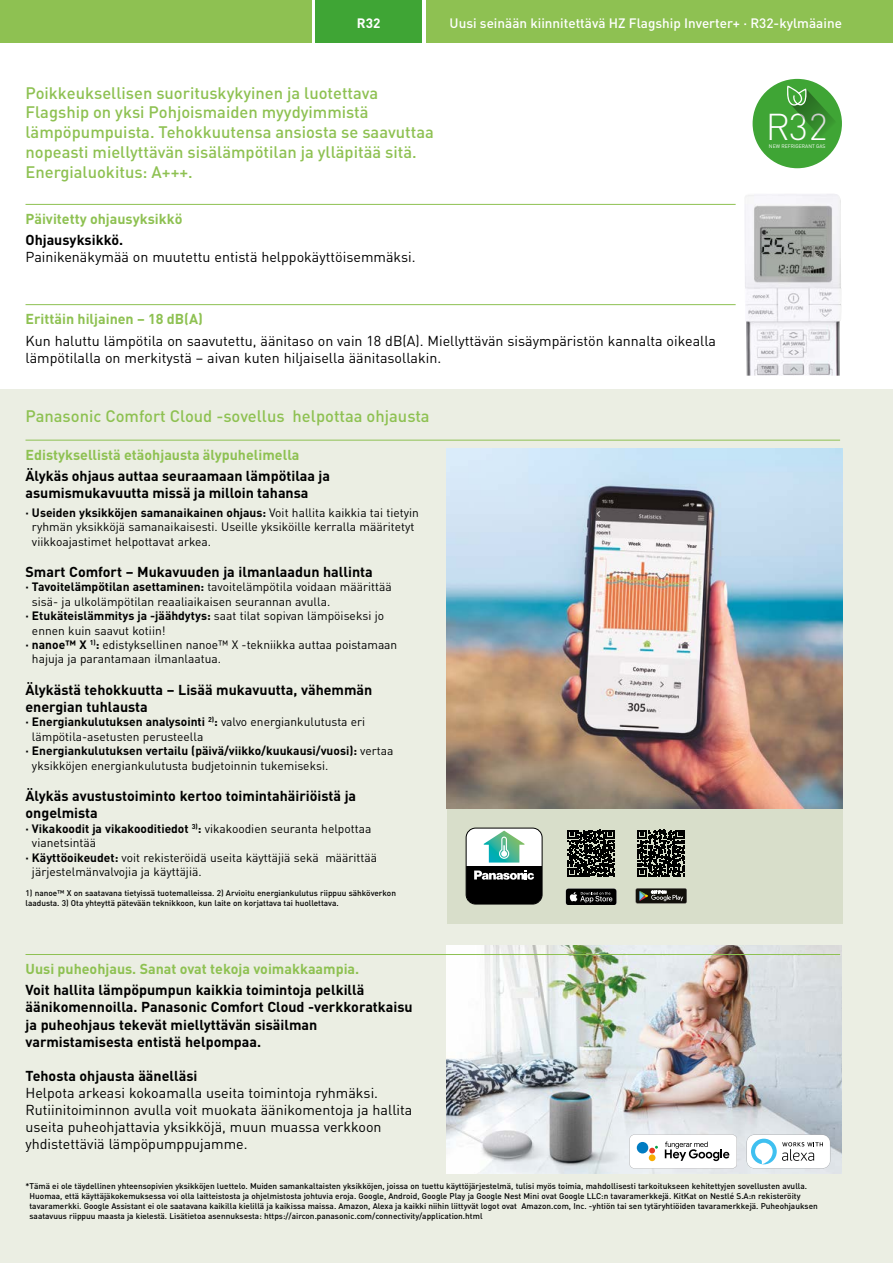
<style>
.page{position:relative;width:893px;height:1263px;background:#fff}
.page>*{position:absolute;margin:0;border:0;box-sizing:border-box;transform-origin:0 0}
.t1{font:300 36.9px "DIN";color:#fff}
.t2{font:500 16.5px/19.8px "DIN";color:#8ec152}
.t3{font:700 14.25px/17.1px "DIN";color:#000}
.t4{font:14.25px/17.1px "DIN";color:#000}
.t5{font:700 14.25px "DIN";color:#8ec152}
.t6{font:500 13.5px "DIN";color:#fff}
.t7{font:700 13.5px "DIN";color:#fff}
.t8{font:12px/14.4px "DIN";color:#000}
.t9{font:700 12px "DIN";color:#000}
.t10{font:500 8.25px/9.9px "DIN";color:#000}
.t11{font:5.1px "DIN";color:#fff}
.s1{font-weight:700}
.s2{font-weight:400}
</style>
<div class="page">
<div style="left:426px;top:0;width:467px;height:43px;background:#8ec152"></div>
<div style="left:0;top:0;width:311px;height:43px;background:#8ec152"></div>
<div style="left:316px;top:0;width:106px;height:43px;background:#3fa535"></div>
<div style="left:753px;top:79px;width:89px;height:89px;background:#3fa535;border-radius:50%"></div>
<svg style="left:787px;top:86px;width:52px;height:49px"></svg>
<div style="left:0;top:389px;width:893px;height:874px;background:#ebeee3"></div>
<img style="left:446px;top:945px;width:396px;height:229px">
<hr style="left:26px;top:440px;width:814px;height:1px;background:#8ec152">
<hr style="left:26px;top:954px;width:814px;height:1px;background:#8ec152">
<img style="left:446px;top:449px;width:396px;height:360px">
<div style="left:447px;top:809px;width:395px;height:114px;background:#d8deca"></div>
<hr style="left:26px;top:304px;width:710px;height:1px;background:#8ec152">
<svg style="left:566px;top:888px;width:51px;height:16px"></svg>
<svg style="left:636px;top:888px;width:51px;height:15px"></svg>
<svg style="left:638px;top:830px;width:47px;height:47px"></svg>
<svg style="left:568px;top:830px;width:47px;height:47px"></svg>
<div style="left:466px;top:828px;width:76px;height:76px;background:#fff;border-radius:10px"></div>
<svg style="left:484px;top:831px;width:41px;height:31px"></svg>
<div style="left:466px;top:866px;width:76px;height:38px;background:#000"></div>
<svg style="left:474px;top:870px;width:60px;height:10px"></svg>
<div style="left:466px;top:828px;width:76px;height:76px;border:1px solid #000;border-radius:10px"></div>
<hr style="left:26px;top:204px;width:710px;height:1px;background:#8ec152">
<img style="left:745px;top:194px;width:96px;height:182px">
<svg style="left:746px;top:1134px;width:84px;height:34px"></svg>
<svg style="left:630px;top:1134px;width:107px;height:34px"></svg>
<div style="left:649px;top:1154px;width:6px;height:7px;background:#f8ac00;border-radius:50%"></div>
<div style="left:637px;top:1142px;width:11px;height:11px;background:#007cc2;border-radius:50%"></div>
<h3 class="t7" style="left:357px;top:15px;width:25px">R32</h3>
<h3 class="t6" style="left:450px;top:15px;width:394px">Uusi seinään kiinnitettävä HZ Flagship Inverter+ · R32-kylmäaine</h3>
<p class="t2" style="left:26px;top:82px;width:410px">Poikkeuksellisen suorituskykyinen ja luotettava Flagship on yksi Pohjoismaiden myydyimmistä lämpöpumpuista. Tehokkuutensa ansiosta se saavuttaa nopeasti miellyttävän sisälämpötilan ja ylläpitää sitä.<br>Energialuokitus: A+++.</p>
<h3 class="t5" style="left:26px;top:209px;width:158px">Päivitetty ohjausyksikkö</h3>
<h3 class="t3" style="left:26px;top:231px;width:99px">Ohjausyksikkö.</h3>
<h3 class="t4" style="left:26px;top:248px;width:392px">Painikenäkymää on muutettu entistä helppokäyttöisemmäksi.</h3>
<h3 class="t5" style="left:26px;top:310px;width:179px">Erittäin hiljainen – 18 dB(A)</h3>
<h3 class="t4" style="left:26px;top:332px;width:692px">Kun haluttu lämpötila on saavutettu, äänitaso on vain 18 dB(A). Miellyttävän sisäympäristön kannalta oikealla lämpötilalla on merkitystä – aivan kuten hiljaisella äänitasollakin.</h3>
<h2 class="t2" style="left:26px;top:405px;width:406px">Panasonic Comfort Cloud -sovellus helpottaa ohjausta</h2>
<h3 class="t5" style="left:26px;top:445px;width:276px">Edistyksellistä etäohjausta älypuhelimella</h3>
<h3 class="t3" style="left:26px;top:467px;width:306px">Älykäs ohjaus auttaa seuraamaan lämpötilaa ja asumismukavuutta missä ja milloin tahansa</h3>
<h3 class="t8" style="left:32px;top:505px;width:388px;text-indent:-6px"><span class="s1">· Useiden yksikköjen samanaikainen ohjaus:</span> Voit hallita kaikkia tai tietyin ryhmän yksikköjä samanaikaisesti. Useille yksiköille kerralla määritetyt viikkoajastimet helpottavat arkea.</h3>
<h3 class="t3" style="left:26px;top:563px;width:349px">Smart Comfort – Mukavuuden ja ilmanlaadun hallinta</h3>
<h3 class="t8" style="left:26px;top:580px;width:368px"><span class="s1">· Tavoitelämpötilan asettaminen:</span> tavoitelämpötila voidaan määrittää</h3>
<h3 class="t8" style="left:32px;top:594px;width:300px">sisä- ja ulkolämpötilan reaaliaikaisen seurannan avulla.</h3>
<h3 class="t9" style="left:26px;top:608px;width:360px">· Etukäteislämmitys ja -jäähdytys: <span class="s2">saat tilat sopivan lämpöiseksi jo</span></h3>
<h3 class="t8" style="left:32px;top:623px;width:135px">ennen kuin saavut kotiin!</h3>
<h3 class="t8" style="left:26px;top:637px;width:373px"><span class="s1">· nanoe™ X</span> <sup>1)</sup><span class="s1">:</span> edistyksellinen nanoe™ X -tekniikka auttaa poistamaan</h3>
<h3 class="t8" style="left:32px;top:652px;width:191px">hajuja ja parantamaan ilmanlaatua.</h3>
<h3 class="t3" style="left:26px;top:681px;width:348px">Älykästä tehokkuutta – Lisää mukavuutta, vähemmän energian tuhlausta</h3>
<h3 class="t9" style="left:26px;top:714px;width:341px">· Energiankulutuksen analysointi <sup>2)</sup>: <span class="s2">valvo energiankulutusta eri</span></h3>
<h3 class="t8" style="left:32px;top:729px;width:173px">lämpötila-asetusten perusteella</h3>
<h3 class="t9" style="left:26px;top:743px;width:369px">· Energiankulutuksen vertailu (päivä/viikko/kuukausi/vuosi): <span class="s2">vertaa</span></h3>
<h3 class="t8" style="left:32px;top:758px;width:298px">yksikköjen energiankulutusta budjetoinnin tukemiseksi.</h3>
<h3 class="t3" style="left:26px;top:787px;width:332px">Älykäs avustustoiminto kertoo toimintahäiriöistä ja ongelmista</h3>
<h3 class="t9" style="left:26px;top:820px;width:347px">· Vikakoodit ja vikakooditiedot <sup>3)</sup>: <span class="s2">vikakoodien seuranta helpottaa</span></h3>
<h3 class="t8" style="left:32px;top:835px;width:66px">vianetsintää</h3>
<h3 class="t8" style="left:26px;top:850px;width:353px"><span class="s1">· Käyttöoikeudet:</span> voit rekisteröidä useita käyttäjiä sekä määrittää</h3>
<h3 class="t8" style="left:32px;top:864px;width:171px">järjestelmänvalvojia ja käyttäjiä.</h3>
<p class="t10" style="left:26px;top:887px;width:372px">1) nanoe™ X on saatavana tietyissä tuotemalleissa. 2) Arvioitu energiankulutus riippuu sähköverkon laadusta. 3) Ota yhteyttä pätevään teknikkoon, kun laite on korjattava tai huollettava.</p>
<h3 class="t5" style="left:26px;top:959px;width:335px">Uusi puheohjaus. Sanat ovat tekoja voimakkaampia.</h3>
<h3 class="t3" style="left:26px;top:981px;width:389px">Voit hallita lämpöpumpun kaikkia toimintoja pelkillä äänikomennoilla. Panasonic Comfort Cloud -verkkoratkaisu ja puheohjaus tekevät miellyttävän sisäilman varmistamisesta entistä helpompaa.</h3>
<h3 class="t3" style="left:26px;top:1066px;width:173px">Tehosta ohjausta äänelläsi</h3>
<h3 class="t4" style="left:26px;top:1084px;width:388px">Helpota arkeasi kokoamalla useita toimintoja ryhmäksi.<br>Rutiinitoiminnon avulla voit muokata äänikomentoja ja hallita useita puheohjattavia yksikköjä, muun muassa verkkoon yhdistettäviä lämpöpumppujamme.</h3>
<h1 class="t1" style="left:766px;top:104px;width:64px">R32</h1>
<p class="t11" style="left:769px;top:143px;width:58px">NEW REFRIGERANT GAS</p>
<p class="t10" style="left:30px;top:1181px;width:790px;text-indent:-4px">*Tämä ei ole täydellinen yhteensopivien yksikköjen luettelo. Muiden samankaltaisten yksikköjen, joissa on tuettu käyttöjärjestelmä, tulisi myös toimia, mahdollisesti tarkoitukseen kehitettyjen sovellusten avulla.<br>Huomaa, että käyttäjäkokemuksessa voi olla laitteistosta ja ohjelmistosta johtuvia eroja. Google, Android, Google Play ja Google Nest Mini ovat Google LLC:n tavaramerkkejä. KitKat on Nestlé S.A:n rekisteröity tavaramerkki. Google Assistant ei ole saatavana kaikilla kielillä ja kaikissa maissa. Amazon, Alexa ja kaikki niihin liittyvät logot ovat Amazon.com, Inc. -yhtiön tai sen tytäryhtiöiden tavaramerkkejä. Puheohjauksen saatavuus riippuu maasta ja kielestä. Lisätietoa asennuksesta: https://aircon.panasonic.com/connectivity/application.html</p>
</div>
